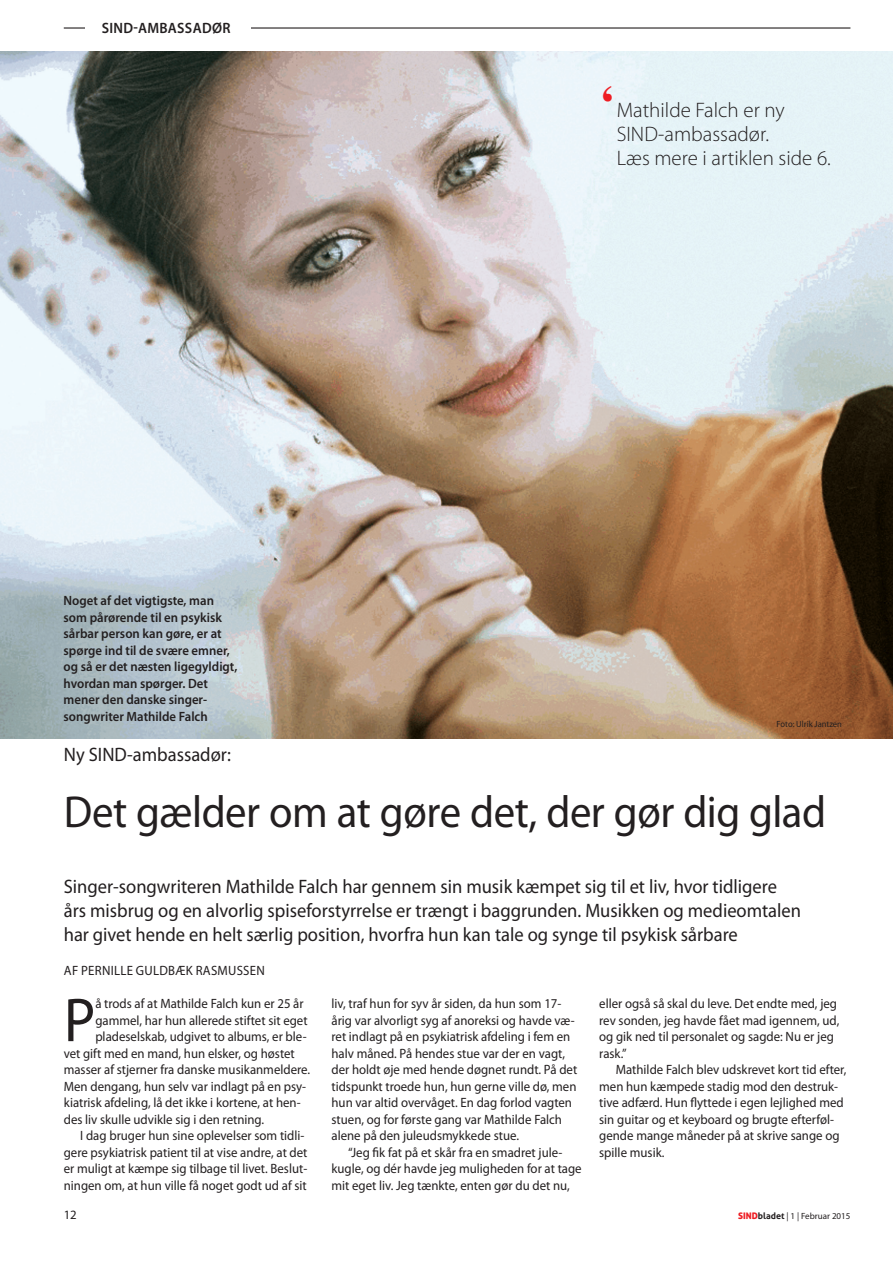
<style>
.page{position:relative;width:893px;height:1263px;background:#fff}
.page>*{position:absolute;margin:0;border:0;box-sizing:border-box;transform-origin:0 0}
.t1{font:62.4px "Myriad Pro";color:#231f20;scale:.95 1}
.t2{font:45px "Myriad Pro";letter-spacing:-.01em;color:#231f20;scale:.95 1}
.t3{font:300 21px/24px "Myriad Pro";color:#231f20}
.t4{font:19.5px/24px "Myriad Pro";color:#231f20;scale:.95 1}
.t5{font:600 15px "Myriad Pro";letter-spacing:.02em;color:#231f20;scale:.95 1}
.t6{font:13.5px/16.5px "Myriad Pro";color:#231f20;scale:.95 1}
.t7{font:600 13.5px/16.5px "Myriad Pro";color:#231f20;scale:.95 1}
.t8{font:12.75px "Myriad Pro";color:#231f20}
.t9{font:9px "Myriad Pro";color:#231f20}
.t10{font:9px "Myriad Pro";color:#231f20;scale:.95 1}
.s1{font-family:"Times";font-weight:700;font-size:45px;color:#ee1d23}
.s2{font-family:"Aller Display";color:#ee1d23}
.s3{font-family:"Aller";font-weight:700}
</style>
<div class="page">
<hr style="left:64px;top:27px;width:786px;height:2px;background:#231f20">
<div style="left:85px;top:21px;width:166px;height:16px;background:#fff"></div>
<img style="left:0;top:51px;width:893px;height:687px">
<p class="t5" style="left:102px;top:18px;width:50px">sind-amba</p>
<p class="t5" style="left:177px;top:18px;width:54px">ssadør</p>
<p class="t7" style="left:64px;top:592px;width:184px">Noget af det vigtigste, man som pårørende til en psykisk sårbar person kan gøre, er at spørge ind til de svære emner, og så er det næsten ligegyldigt, hvordan man spørger. Det mener den danske singer&shy;songwriter Mathilde Falch</p>
<h3 class="t3" style="left:617px;top:98px;width:216px;text-indent:-17px"><span class="s1">‘</span>Mathilde Falch er ny<br>SIND-ambassadør.<br>Læs mere i artiklen side 6.</h3>
<p class="t10" style="left:777px;top:718px;width:70px">Foto: Ulrik Jantzen</p>
<h3 class="t4" style="left:64px;top:742px;width:177px">Ny SIND-ambassadør:</h3>
<h2 class="t2" style="left:64px;top:784px;width:804px">Det gælder om at gøre det, der gør dig glad</h2>
<p class="t4" style="left:64px;top:874px;width:778px">Singer-songwriteren Mathilde Falch har gennem sin musik kæmpet sig til et liv, hvor tidligere års misbrug og en alvorlig spiseforstyrrelse er trængt i baggrunden. Musikken og medieomtalen har givet hende en helt særlig position, hvorfra hun kan tale og synge til psykisk sårbare</p>
<p class="t6" style="left:64px;top:962px;width:48px">Af Pernille</p>
<p class="t6" style="left:136px;top:962px;width:10px">Guldb</p>
<p class="t6" style="left:175px;top:962px;width:31px">æk Rasmussen</p>
<h1 class="t1" style="left:64px;top:982px;width:35px">P</h1>
<p class="t6" style="left:95px;top:995px;width:221px">å trods af at Mathilde Falch kun er 25 år</p>
<p class="t6" style="left:599px;top:995px;width:254px">eller også så skal du leve. Det endte med, jeg rev sonden, jeg havde fået mad igennem, ud, og gik ned til personalet og sagde: Nu er jeg rask.”</p>
<p class="t6" style="left:599px;top:1061px;width:262px;text-indent:17px">Mathilde Falch blev udskrevet kort tid efter, men hun kæmpede stadig mod den destruk&shy;tive adfærd. Hun flyttede i egen lejlighed med sin guitar og et keyboard og brugte efterføl&shy;gende mange måneder på at skrive sange og spille musik.</p>
<p class="t6" style="left:331px;top:995px;width:260px">liv, traf hun for syv år siden, da hun som 17- årig var alvorligt syg af anoreksi og havde væ&shy;ret indlagt på en psykiatrisk afdeling i fem en halv måned. På hendes stue var der en vagt, der holdt øje med hende døgnet rundt. På det tidspunkt troede hun, hun gerne ville dø, men hun var altid overvåget. En dag forlod vagten stuen, og for første gang var Mathilde Falch alene på den juleudsmykkede stue.</p>
<p class="t6" style="left:331px;top:1144px;width:265px;text-indent:17px">“Jeg fik fat på et skår fra en smadret jule&shy;kugle, og dér havde jeg muligheden for at tage mit eget liv. Jeg tænkte, enten gør du det nu,</p>
<p class="t6" style="left:95px;top:1012px;width:225px">gammel, har hun allerede stiftet sit eget</p>
<p class="t6" style="left:95px;top:1028px;width:224px">pladeselskab, udgivet to albums, er ble-</p>
<p class="t6" style="left:64px;top:1045px;width:245px">vet gift med en mand, hun elsker, og høstet</p>
<p class="t6" style="left:64px;top:1061px;width:261px">masser af stjerner fra danske musikanmeldere.</p>
<p class="t6" style="left:64px;top:1078px;width:257px">Men dengang, hun selv var indlagt på en psy-</p>
<p class="t6" style="left:64px;top:1094px;width:251px">kiatrisk afdeling, lå det ikke i kortene, at hen-</p>
<p class="t6" style="left:64px;top:1111px;width:212px">des liv skulle udvikle sig i den retning.</p>
<p class="t6" style="left:80px;top:1127px;width:237px">I dag bruger hun sine oplevelser som tidli-</p>
<p class="t6" style="left:64px;top:1144px;width:258px">gere psykiatrisk patient til at vise andre, at det</p>
<p class="t6" style="left:64px;top:1160px;width:258px">er muligt at kæmpe sig tilbage til livet. Beslut-</p>
<p class="t6" style="left:64px;top:1177px;width:257px">ningen om, at hun ville få noget godt ud af sit</p>
<p class="t8" style="left:64px;top:1207px;width:15px">12</p>
<p class="t9" style="left:738px;top:1210px;width:114px"><span class="s2">SIND</span><span class="s3">bladet</span> | 1 | Februar 2015</p>
</div>
